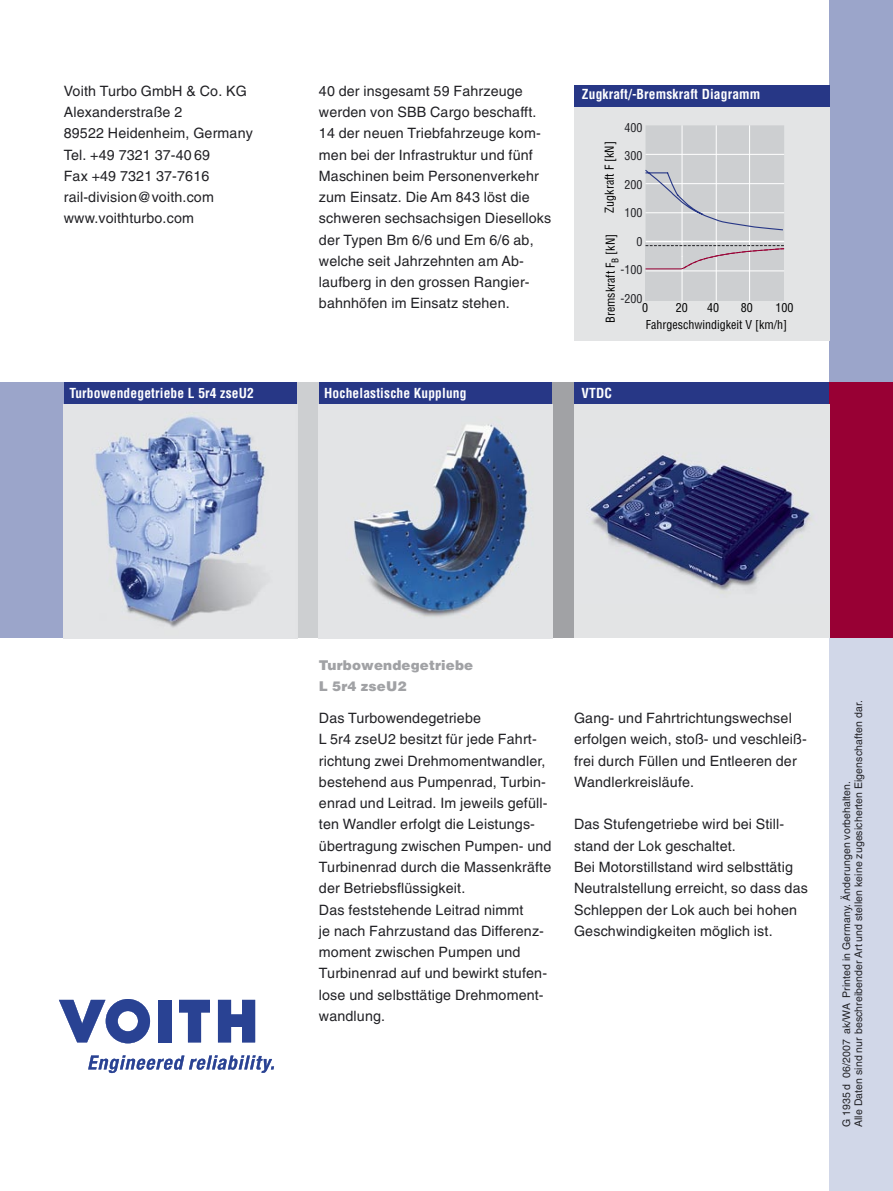
<style>
.page{position:relative;width:893px;height:1191px;background:#fff}
.page>*{position:absolute;margin:0;border:0;box-sizing:border-box;transform-origin:0 0}
.Voi_Reg__9_5pt_5mm_-_Copy{font:14.25px/21.3px "Helvetica Euro";letter-spacing:.01em;color:#212125}
.Voi_Reg__9_5pt_5mm_-_Address{font:14.25px "Helvetica Euro";letter-spacing:.01em;color:#212125}
.t1{font:700 condensed 13.5px "Helvetica";letter-spacing:.01em;color:#fff}
.Voi_Bla__9pt_5mm_-_Intro{font:900 13.5px/21.3px "Helvetica";letter-spacing:.01em;color:#a1a2a5}
.t2{font:condensed 12px/16px "Helvetica";color:#000}
.t3{font:condensed 12px/9.4px "Helvetica";color:#212125}
.Nummer{font:10.5px "Helvetica Euro";letter-spacing:.01em;color:#212125}
.s1{color:#000}
</style>
<div class="page">
<div style="left:64px;top:383px;width:765px;height:21px;background:#273786"></div>
<div style="left:829px;top:0;width:64px;height:383px;background:#9ba5ca"></div>
<div style="left:829px;top:638px;width:64px;height:553px;background:#d1d7e8"></div>
<div style="left:0;top:383px;width:64px;height:255px;background:#9ba5ca"></div>
<div style="left:553px;top:383px;width:21px;height:255px;background:#a1a2a5"></div>
<div style="left:298px;top:383px;width:21px;height:255px;background:#cdcfd1"></div>
<div style="left:829px;top:383px;width:64px;height:255px;background:#980034"></div>
<svg style="left:59px;top:999px;width:91px;height:44px"></svg>
<div style="left:158px;top:999px;width:13px;height:43px;background:#294293"></div>
<svg style="left:179px;top:999px;width:31px;height:43px"></svg>
<svg style="left:218px;top:999px;width:37px;height:43px"></svg>
<svg style="left:88px;top:1055px;width:186px;height:18px"></svg>
<img style="left:64px;top:405px;width:233px;height:233px">
<img style="left:319px;top:404px;width:234px;height:234px">
<div style="left:574px;top:404px;width:255px;height:234px;background:#e3e4e5"></div>
<img style="left:590px;top:454px;width:221px;height:138px">
<div style="left:574px;top:106px;width:255px;height:234px;background:#e3e4e5"></div>
<div style="left:645px;top:125px;width:139px;height:116px;background:#cdcfd1"></div>
<div style="left:645px;top:241px;width:139px;height:60px;background:#cdcfd1"></div>
<hr style="left:682px;top:125px;width:1px;height:131px;background:#fff">
<hr style="left:682px;top:256px;width:1px;height:45px;background:#fff">
<hr style="left:645px;top:154px;width:139px;height:1px;background:#fff">
<hr style="left:645px;top:270px;width:139px;height:1px;background:#fff">
<hr style="left:749px;top:125px;width:1px;height:131px;background:#fff">
<hr style="left:749px;top:256px;width:1px;height:45px;background:#fff">
<hr style="left:716px;top:125px;width:1px;height:131px;background:#fff">
<hr style="left:716px;top:256px;width:1px;height:45px;background:#fff">
<svg style="left:645px;top:169px;width:139px;height:62px"></svg>
<svg style="left:645px;top:245px;width:140px;height:25px"></svg>
<hr style="left:645px;top:241px;width:139px;height:1px;background:#fff">
<div style="left:574px;top:85px;width:255px;height:21px;background:#273786"></div>
<p class="Voi_Reg__9_5pt_5mm_-_Address" style="left:64px;top:82px;width:185px">Voith Turbo GmbH &amp; Co. KG</p>
<p class="Voi_Reg__9_5pt_5mm_-_Address" style="left:64px;top:104px;width:120px">Alexanderstraße 2</p>
<p class="Voi_Reg__9_5pt_5mm_-_Address" style="left:64px;top:125px;width:191px">89522 Heidenheim, Germany</p>
<p class="Voi_Reg__9_5pt_5mm_-_Address" style="left:64px;top:146px;width:148px">Tel. +49 7321 37-40 69</p>
<p class="Voi_Reg__9_5pt_5mm_-_Address" style="left:64px;top:167px;width:147px">Fax +49 7321 37-7616</p>
<p class="Voi_Reg__9_5pt_5mm_-_Address" style="left:64px;top:189px;width:152px">rail-division@voith.com</p>
<p class="Voi_Reg__9_5pt_5mm_-_Address" style="left:64px;top:210px;width:132px">www.voithturbo.com</p>
<p class="Voi_Reg__9_5pt_5mm_-_Copy" style="left:319px;top:80px;width:234px">40 der insgesamt 59 Fahrzeuge werden von SBB Cargo beschafft.<br>14 der neuen Triebfahrzeuge kom&shy;men bei der Infrastruktur und fünf<br>Maschinen beim Personenverkehr zum Einsatz. Die Am 843 löst die schweren sechsachsigen Dieselloks der Typen Bm 6/6 und Em 6/6 ab, welche seit Jahrzehnten am Ab&shy;laufberg in den grossen Rangier&shy;bahnhöfen im Einsatz stehen.</p>
<p class="t1" style="left:582px;top:86px;width:180px">Zugkraft/-Bremskraft Diagramm</p>
<p class="t3" style="left:624px;top:123px;width:19px">400</p>
<p class="t3" style="left:624px;top:151px;width:19px">300</p>
<p class="t3" style="left:624px;top:180px;width:19px">200</p>
<p class="t3" style="left:624px;top:208px;width:19px">100</p>
<p class="t3" style="left:636px;top:237px;width:7px">0</p>
<p class="t3" style="left:620px;top:265px;width:23px">-100</p>
<p class="t3" style="left:642px;top:294px;width:7px;text-indent:-22px">-200<br><span class="s1">0</span></p>
<p class="t2" style="left:676px;top:300px;width:13px">20</p>
<p class="t2" style="left:707px;top:300px;width:13px">40</p>
<p class="t2" style="left:741px;top:300px;width:13px">80</p>
<p class="t2" style="left:601px;top:213px;width:73px;rotate:-90deg">Zugkraft F [kN]</p>
<p class="t2" style="left:602px;top:323px;width:90px;rotate:-90deg">Bremskraft F<sub>B</sub> [kN]</p>
<p class="t2" style="left:646px;top:300px;width:149px;text-indent:129px">100<br>Fahrgeschwindigkeit V [km/h]</p>
<p class="t1" style="left:69px;top:385px;width:186px">Turbowendegetriebe L 5r4 zseU2</p>
<p class="t1" style="left:324px;top:385px;width:144px">Hochelastische Kupplung</p>
<p class="t1" style="left:581px;top:385px;width:32px">VTDC</p>
<p class="Voi_Bla__9pt_5mm_-_Intro" style="left:319px;top:654px;width:156px">Turbowendegetriebe<br>L 5r4 zseU2</p>
<p class="Voi_Reg__9_5pt_5mm_-_Copy" style="left:319px;top:707px;width:234px">Das Turbowendegetriebe<br>L 5r4 zseU2 besitzt für jede Fahrt&shy;richtung zwei Drehmomentwandler, bestehend aus Pumpenrad, Turbin&shy;enrad und Leitrad. Im jeweils gefüll&shy;ten Wandler erfolgt die Leistungs&shy;übertragung zwischen Pumpen- und Turbinenrad durch die Massenkräfte der Betriebsflüssigkeit.</p>
<p class="Voi_Reg__9_5pt_5mm_-_Copy" style="left:319px;top:898px;width:230px">Das feststehende Leitrad nimmt<br>je nach Fahrzustand das Differenz&shy;moment zwischen Pumpen und<br>Turbinenrad auf und bewirkt stufen&shy;lose und selbsttätige Drehmoment&shy;wandlung.</p>
<p class="Voi_Reg__9_5pt_5mm_-_Copy" style="left:574px;top:707px;width:234px">Gang- und Fahrtrichtungswechsel erfolgen weich, stoß- und veschleiß&shy;frei durch Füllen und Entleeren der<br>Wandlerkreisläufe.</p>
<p class="Voi_Reg__9_5pt_5mm_-_Copy" style="left:574px;top:813px;width:212px">Das Stufengetriebe wird bei Still&shy;stand der Lok geschaltet.</p>
<p class="Voi_Reg__9_5pt_5mm_-_Copy" style="left:574px;top:856px;width:235px">Bei Motorstillstand wird selbsttätig Neutralstellung erreicht, so dass das Schleppen der Lok auch bei hohen Geschwindigkeiten möglich ist.</p>
<p class="Nummer" style="left:852px;top:1127px;width:428px;rotate:-90deg">Alle Daten sind nur beschreibender Art und stellen keine zugesicherten Eigenschaften dar.</p>
<p class="Nummer" style="left:840px;top:1127px;width:348px;rotate:-90deg">G 1935 d 06/2007 ak/WA Printed in Germany. Änderungen vorbehalten.</p>
</div>
